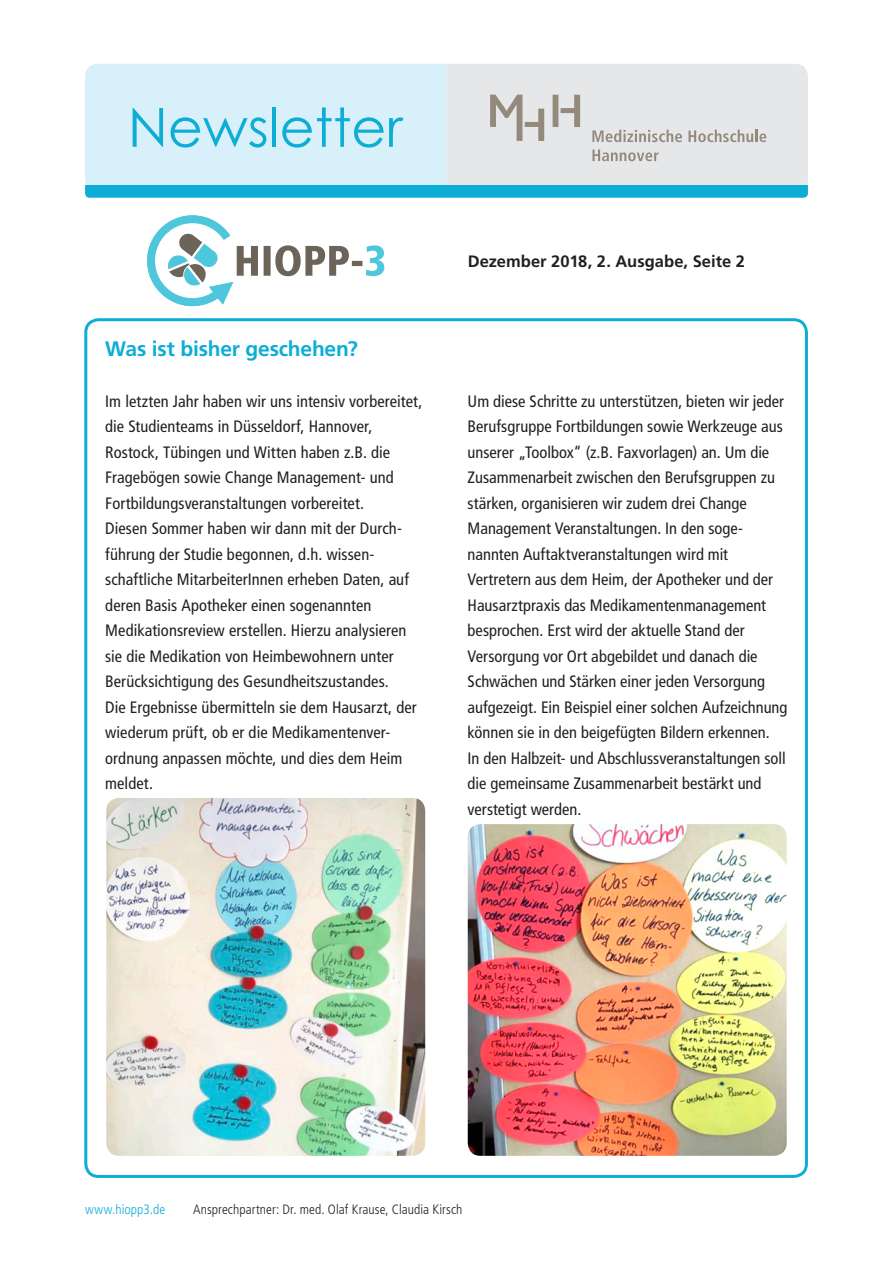
<style>
.page{position:relative;width:893px;height:1263px;background:#fff}
.page>*{position:absolute;margin:0;border:0;box-sizing:border-box;transform-origin:0 0}
.t1{font:54px "Century Gothic";color:#0eadd6}
.t2{font:700 21px "Frutiger LT Std";letter-spacing:-.01em;color:#0eadd6}
.t3{font:condensed 16.5px/25.5px "Frutiger LT Std";color:#231f20}
.t4{font:700 16.5px "Frutiger LT Std";color:#231f20}
.t5{font:300 condensed 13.5px "Frutiger LT Std";letter-spacing:.005em;color:#231f20}
.t6{font:300 condensed 13.5px "Frutiger LT Std";letter-spacing:.01em;color:#0eadd6}
</style>
<div class="page">
<div style="left:85px;top:64px;width:361px;height:121px;background:#d7f0f9"></div>
<div style="left:446px;top:64px;width:362px;height:121px;background:#e6e7e9"></div>
<svg style="left:147px;top:215px;width:237px;height:92px"></svg>
<img style="left:106px;top:798px;width:319px;height:358px">
<img style="left:468px;top:824px;width:319px;height:332px">
<svg style="left:85px;top:185px;width:723px;height:13px;background:#12aed6"></svg>
<div style="left:84px;top:318px;width:724px;height:860px;border:3px solid #0eadd6;border-radius:13px"></div>
<svg style="left:490px;top:95px;width:54px;height:46px;background:#c8c5c1"></svg>
<svg style="left:553px;top:95px;width:27px;height:32px"></svg>
<svg style="left:592px;top:150px;width:66px;height:11px"></svg>
<svg style="left:592px;top:130px;width:90px;height:12px"></svg>
<svg style="left:688px;top:130px;width:78px;height:12px"></svg>
<h1 class="t1" style="left:128px;top:94px;width:276px">Newsletter</h1>
<p class="t4" style="left:468px;top:252px;width:279px">Dezember 2018, 2. Ausgabe, Seite 2</p>
<p class="t2" style="left:105px;top:336px;width:254px">Was ist bisher geschehen?</p>
<p class="t3" style="left:105px;top:389px;width:319px">Im letzten Jahr haben wir uns intensiv vorbereitet, die Studienteams in Düsseldorf, Hannover, Rostock, Tübingen und Witten haben z.B. die Fragebögen sowie Change Management- und Fortbildungsveranstaltungen vorbereitet.<br>Diesen Sommer haben wir dann mit der Durch&shy;führung der Studie begonnen, d.h. wissen&shy;schaftliche MitarbeiterInnen erheben Daten, auf deren Basis Apotheker einen sogenannten Medikationsreview erstellen. Hierzu analysieren sie die Medikation von Heimbewohnern unter Berücksichtigung des Gesundheitszustandes.<br>Die Ergebnisse übermitteln sie dem Hausarzt, der wiederum prüft, ob er die Medikamentenver&shy;ordnung anpassen möchte, und dies dem Heim meldet.</p>
<p class="t3" style="left:468px;top:388px;width:321px">Um diese Schritte zu unterstützen, bieten wir jeder Berufsgruppe Fortbildungen sowie Werkzeuge aus unserer „Toolbox“ (z.B. Faxvorlagen) an. Um die Zusammenarbeit zwischen den Berufsgruppen zu stärken, organisieren wir zudem drei Change Management Veranstaltungen. In den soge&shy;nannten Auftaktveranstaltungen wird mit Vertretern aus dem Heim, der Apotheker und der Hausarztpraxis das Medikamentenmanagement besprochen. Erst wird der aktuelle Stand der Versorgung vor Ort abgebildet und danach die Schwächen und Stärken einer jeden Versorgung aufgezeigt. Ein Beispiel einer solchen Aufzeichnung können sie in den beigefügten Bildern erkennen.<br>In den Halbzeit- und Abschlussveranstaltungen soll die gemeinsame Zusammenarbeit bestärkt und verstetigt werden.</p>
<p class="t6" style="left:85px;top:1202px;width:82px">www.hiopp3.de</p>
<p class="t5" style="left:193px;top:1202px;width:271px">Ansprechpartner: Dr. med. Olaf Krause, Claudia Kirsch</p>
</div>
